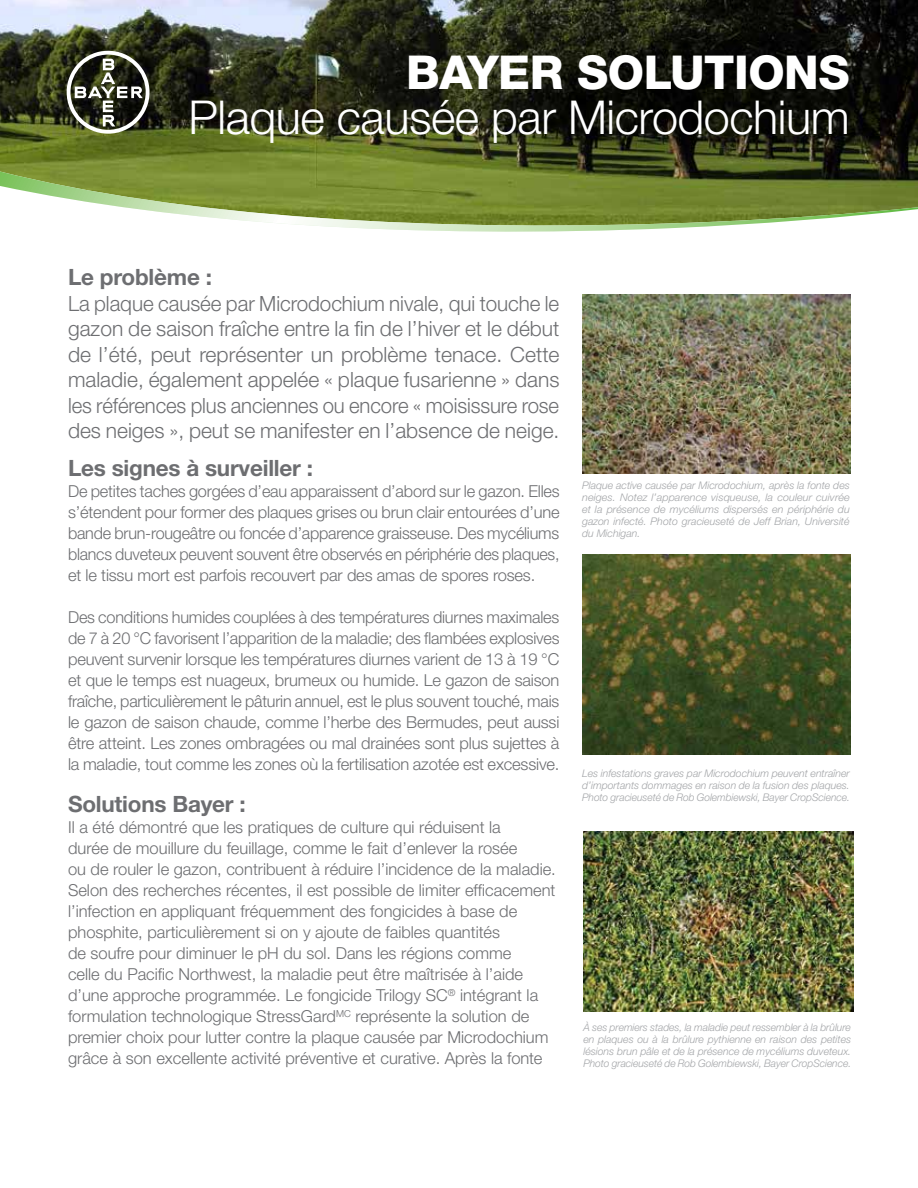
<style>
.page{position:relative;width:918px;height:1188px;background:#fff}
.page>*{position:absolute;margin:0;border:0;box-sizing:border-box;transform-origin:0 0}
.t1{font:300 46.8px "Helvetica Neue";letter-spacing:-.01em;color:#fff}
.t2{font:800 46.8px "Helvetica Neue";letter-spacing:-.01em;color:#fff}
.t3{font:700 22.5px "Helvetica Neue";letter-spacing:-.01em;color:#6d6e71}
.t4{font:300 21px/25.5px "Helvetica Neue";color:#6d6e71;text-align:justify}
.t5{font:300 16.5px/21px "Helvetica Neue";color:#6d6e71;text-align:justify}
.t6{font:italic 300 10.5px/12px "Helvetica Neue";letter-spacing:-.005em;color:#a3a5a8;text-align:justify}
</style>
<div class="page">
<img style="left:0;top:0;width:918px;height:172px">
<svg style="left:67px;top:51px;width:83px;height:83px"></svg>
<svg style="left:0;top:172px;width:918px;height:60px"></svg>
<img style="left:583px;top:295px;width:268px;height:178px">
<img style="left:583px;top:554px;width:268px;height:201px">
<img style="left:583px;top:831px;width:270px;height:180px">
<h1 class="t2" style="left:406px;top:44px;width:445px">BAYER SOLUTIONS</h1>
<h1 class="t1" style="left:189px;top:89px;width:663px">Plaque causée par Microdochium</h1>
<h2 class="t3" style="left:68px;top:263px;width:145px">Le problème :</h2>
<p class="t4" style="left:68px;top:290px;width:493px">La plaque causée par Microdochium nivale, qui touche le gazon de saison fraîche entre la fin de l’hiver et le début de l’été, peut représenter un problème tenace. Cette maladie, également appelée « plaque fusarienne » dans les références plus anciennes ou encore « moisissure rose des neiges », peut se manifester en l’absence de neige.</p>
<h2 class="t3" style="left:68px;top:454px;width:246px">Les signes à surveiller :</h2>
<p class="t5" style="left:68px;top:481px;width:493px">De petites taches gorgées d’eau apparaissent d’abord sur le gazon. Elles s’étendent pour former des plaques grises ou brun clair entourées d’une bande brun-rougeâtre ou foncée d’apparence graisseuse. Des mycéliums blancs duveteux peuvent souvent être observés en périphérie des plaques, et le tissu mort est parfois recouvert par des amas de spores roses.</p>
<p class="t5" style="left:68px;top:607px;width:493px">Des conditions humides couplées à des températures diurnes maximales de 7 à 20 °C favorisent l’apparition de la maladie; des flambées explosives peuvent survenir lorsque les températures diurnes varient de 13 à 19 °C et que le temps est nuageux, brumeux ou humide. Le gazon de saison fraîche, particulièrement le pâturin annuel, est le plus souvent touché, mais le gazon de saison chaude, comme l’herbe des Bermudes, peut aussi être atteint. Les zones ombragées ou mal drainées sont plus sujettes à la maladie, tout comme les zones où la fertilisation azotée est excessive.</p>
<h2 class="t3" style="left:68px;top:790px;width:179px">Solutions Bayer :</h2>
<p class="t5" style="left:68px;top:817px;width:489px;text-align:left">Il a été démontré que les pratiques de culture qui réduisent la<br>durée de mouillure du feuillage, comme le fait d’enlever la rosée<br>ou de rouler le gazon, contribuent à réduire l’incidence de la maladie.<br>Selon des recherches récentes, il est possible de limiter efficacement l’infection en appliquant fréquemment des fongicides à base de phosphite, particulièrement si on y ajoute de faibles quantités<br>de soufre pour diminuer le pH du sol. Dans les régions comme<br>celle du Pacific Northwest, la maladie peut être maîtrisée à l’aide d’une approche programmée. Le fongicide Trilogy SC<sup>®</sup> intégrant la formulation technologique StressGard<sup>MC</sup> représente la solution de premier choix pour lutter contre la plaque causée par Microdochium grâce à son excellente activité préventive et curative. Après la fonte</p>
<p class="t6" style="left:582px;top:479px;width:269px">Plaque active causée par Microdochium, après la fonte des neiges. Notez l’apparence visqueuse, la couleur cuivrée et la présence de mycéliums dispersés en périphérie du gazon infecté. Photo gracieuseté de Jeff Brian, Université du Michigan.</p>
<p class="t6" style="left:582px;top:767px;width:269px">Les infestations graves par Microdochium peuvent entraîner d’importants dommages en raison de la fusion des plaques.<br>Photo gracieuseté de Rob Golembiewski, Bayer CropScience.</p>
<p class="t6" style="left:583px;top:1021px;width:269px">À ses premiers stades, la maladie peut ressembler à la brûlure en plaques ou à la brûlure pythienne en raison des petites lésions brun pâle et de la présence de mycéliums duveteux.<br>Photo gracieuseté de Rob Golembiewski, Bayer CropScience.</p>
</div>
